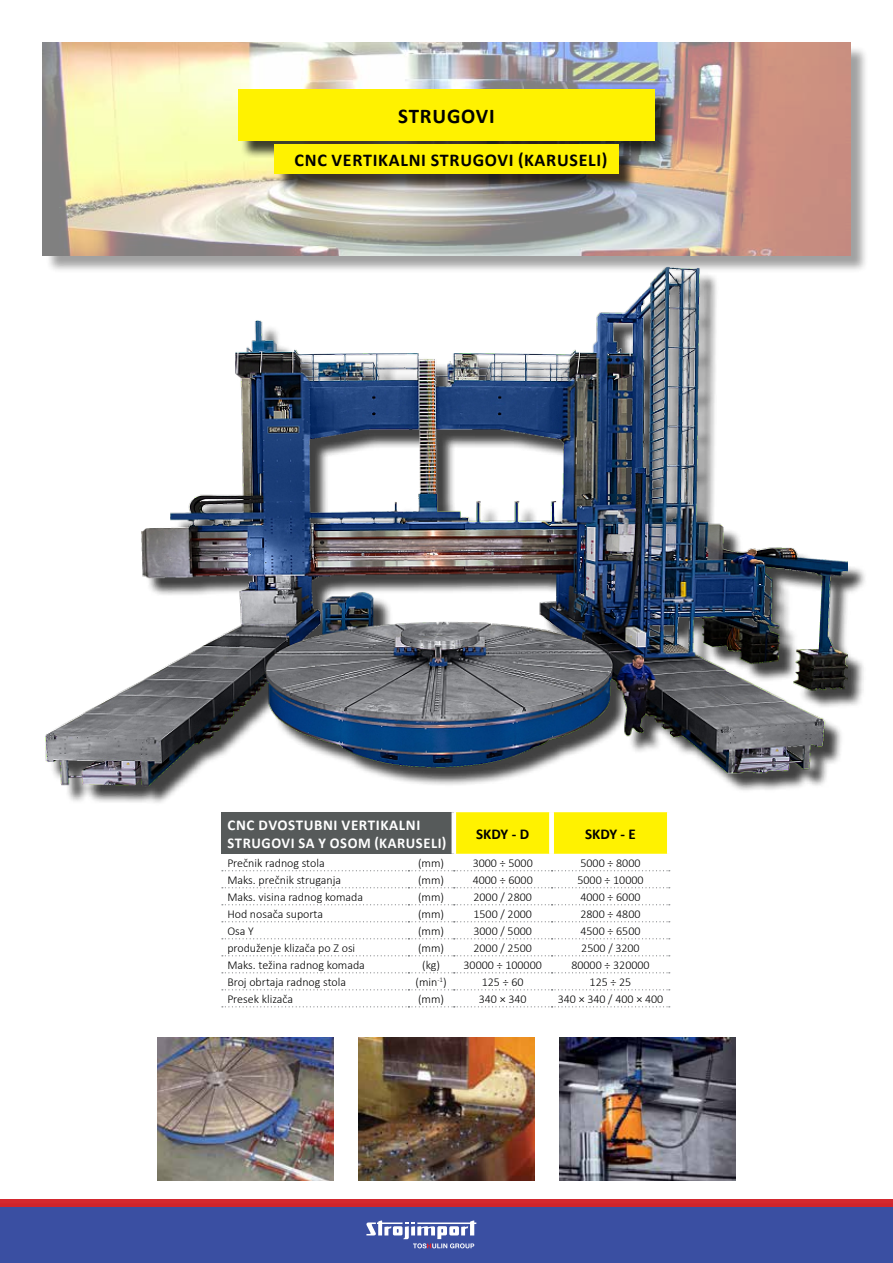
<style>
.page{position:relative;width:893px;height:1263px;background:#fff}
.page>*{position:absolute;margin:0;border:0;box-sizing:border-box;transform-origin:0 0}
.t1{font:700 21px "Calibri";color:#000}
.t2{font:700 18px "Calibri";letter-spacing:.04em;color:#000}
.t3{font:700 15px/18px "Calibri";letter-spacing:.04em;color:#fff}
.t4{font:700 15px "Calibri";color:#000}
.t5{font:300 12px "Calibri";color:#000}
</style>
<div class="page">
<div style="left:45px;top:45px;width:824px;height:229px;background:#000;opacity:.75"></div>
<img style="left:43px;top:43px;width:807px;height:212px">
<div style="left:0;top:1206px;width:893px;height:57px;background:#3a4fa2"></div>
<svg style="left:366px;top:1220px;width:110px;height:28px"></svg>
<div style="left:0;top:1199px;width:893px;height:7px;background:#d2232a"></div>
<div style="left:49px;top:271px;width:818px;height:535px;background:#000;opacity:.75"></div>
<img style="left:42px;top:236px;width:805px;height:570px">
<img style="left:158px;top:1037px;width:176px;height:144px">
<img style="left:358px;top:1037px;width:177px;height:144px">
<img style="left:559px;top:1037px;width:176px;height:144px">
<div style="left:456px;top:812px;width:211px;height:42px;background:#fff200"></div>
<div style="left:221px;top:812px;width:233px;height:42px;background:#565a5a"></div>
<hr style="left:452px;top:812px;width:4px;height:42px;background:#fff">
<div style="left:549px;top:812px;width:5px;height:42px;background:#fff"></div>
<svg style="left:222px;top:870px;width:448px;height:1px"></svg>
<svg style="left:222px;top:887px;width:448px;height:1px"></svg>
<svg style="left:222px;top:904px;width:448px;height:1px"></svg>
<svg style="left:222px;top:921px;width:448px;height:1px"></svg>
<svg style="left:222px;top:938px;width:448px;height:1px"></svg>
<svg style="left:222px;top:955px;width:448px;height:1px"></svg>
<svg style="left:222px;top:972px;width:448px;height:1px"></svg>
<svg style="left:222px;top:989px;width:448px;height:1px"></svg>
<svg style="left:222px;top:1006px;width:448px;height:1px"></svg>
<div style="left:240px;top:92px;width:433px;height:67px;background:#000;opacity:.75"></div>
<div style="left:238px;top:89px;width:417px;height:51px;background:#fff200"></div>
<div style="left:277px;top:147px;width:360px;height:46px;background:#000;opacity:.75"></div>
<div style="left:274px;top:145px;width:345px;height:29px;background:#fff200"></div>
<h1 class="t1" style="left:398px;top:101px;width:75px">STRUGOVI</h1>
<h2 class="t2" style="left:295px;top:147px;width:314px">CNC VERTIKALNI STRUGOVI (KARUSELI)</h2>
<p class="t3" style="left:228px;top:815px;width:192px">CNC DVOSTUBNI VERTI KALNI<br>STRUGOVI SA Y OSO</p>
<p class="t3" style="left:358px;top:833px;width:90px">M (KARUSELI)</p>
<p class="t5" style="left:227px;top:855px;width:99px">Prečnik radnog stola</p>
<p class="t5" style="left:418px;top:855px;width:28px">(mm)</p>
<p class="t5" style="left:227px;top:872px;width:115px">Maks. prečnik struganja</p>
<p class="t5" style="left:418px;top:872px;width:28px">(mm)</p>
<p class="t5" style="left:227px;top:889px;width:137px">Maks. visina radnog komada</p>
<p class="t5" style="left:418px;top:889px;width:28px">(mm)</p>
<p class="t5" style="left:227px;top:906px;width:97px">Hod nosača suporta</p>
<p class="t5" style="left:418px;top:906px;width:28px">(mm)</p>
<p class="t5" style="left:227px;top:923px;width:28px">Osa Y</p>
<p class="t5" style="left:418px;top:923px;width:28px">(mm)</p>
<p class="t5" style="left:227px;top:940px;width:129px">produženje klizača po Z osi</p>
<p class="t5" style="left:418px;top:940px;width:28px">(mm)</p>
<p class="t5" style="left:227px;top:957px;width:139px">Maks. težina radnog komada</p>
<p class="t5" style="left:422px;top:957px;width:20px">(kg)</p>
<p class="t5" style="left:227px;top:974px;width:120px">Broj obrtaja radnog stola</p>
<p class="t5" style="left:415px;top:974px;width:33px">(min<sup>-1</sup>)</p>
<p class="t5" style="left:227px;top:991px;width:67px">Presek klizača</p>
<p class="t5" style="left:418px;top:991px;width:28px">(mm)</p>
<p class="t4" style="left:476px;top:823px;width:54px">SKDY - D</p>
<p class="t4" style="left:585px;top:823px;width:52px">SKDY - E</p>
<p class="t5" style="left:473px;top:855px;width:62px">3000 ÷ 5000</p>
<p class="t5" style="left:580px;top:855px;width:62px">5000 ÷ 8000</p>
<p class="t5" style="left:473px;top:872px;width:62px">4000 ÷ 6000</p>
<p class="t5" style="left:577px;top:872px;width:68px">5000 ÷ 10000</p>
<p class="t5" style="left:473px;top:889px;width:60px">2000 / 2800</p>
<p class="t5" style="left:580px;top:889px;width:62px">4000 ÷ 6000</p>
<p class="t5" style="left:473px;top:906px;width:60px">1500 / 2000</p>
<p class="t5" style="left:580px;top:906px;width:62px">2800 ÷ 4800</p>
<p class="t5" style="left:473px;top:923px;width:60px">3000 / 5000</p>
<p class="t5" style="left:580px;top:923px;width:62px">4500 ÷ 6500</p>
<p class="t5" style="left:473px;top:940px;width:60px">2000 / 2500</p>
<p class="t5" style="left:581px;top:940px;width:60px">2500 / 3200</p>
<p class="t5" style="left:464px;top:957px;width:80px">30000 ÷ 100000</p>
<p class="t5" style="left:571px;top:957px;width:80px">80000 ÷ 320000</p>
<p class="t5" style="left:482px;top:974px;width:43px">125 ÷ 60</p>
<p class="t5" style="left:590px;top:974px;width:43px">125 ÷ 25</p>
<p class="t5" style="left:479px;top:991px;width:49px">340 × 340</p>
<p class="t5" style="left:558px;top:991px;width:107px">340 × 340 / 400 × 400</p>
</div>
